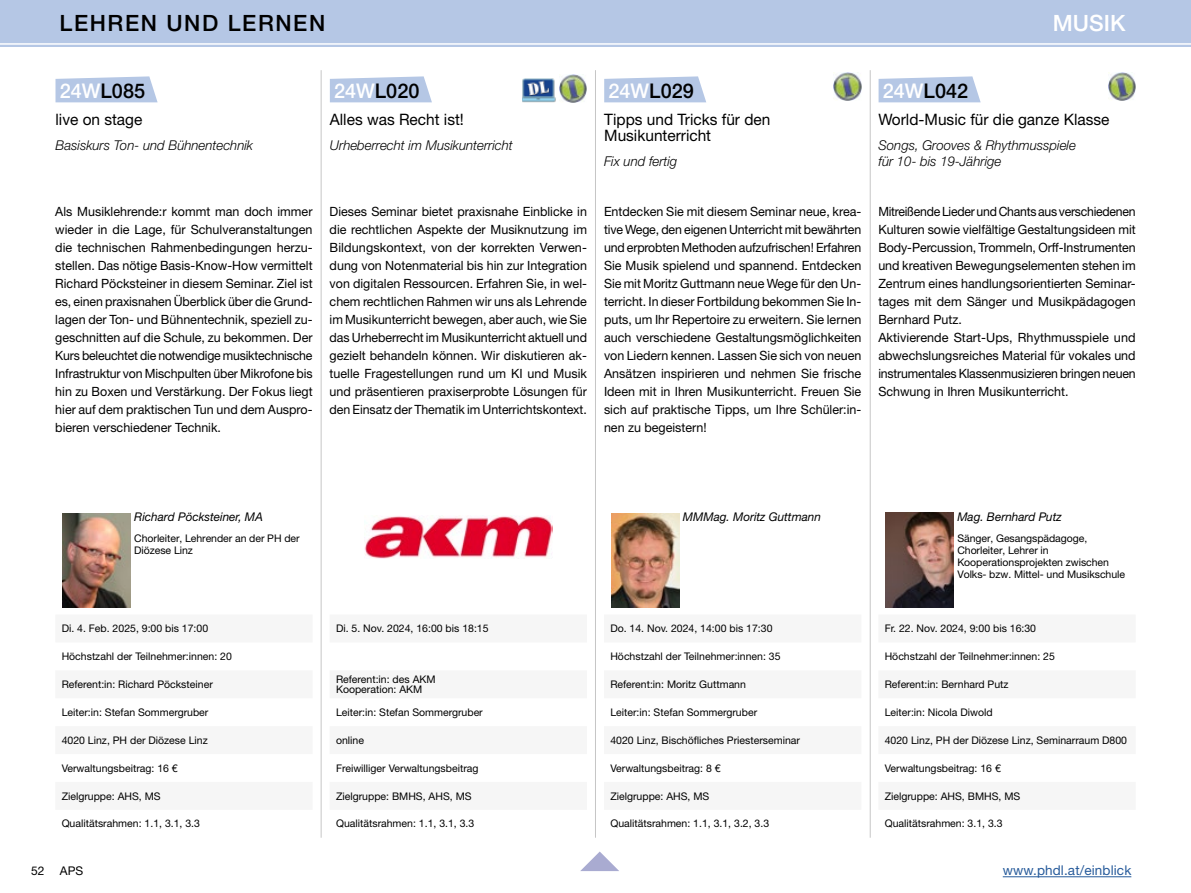
<style>
.page{position:relative;width:1191px;height:893px;background:#fff}
.page>*{position:absolute;margin:0;border:0;box-sizing:border-box;transform-origin:0 0}
.t1{font:500 22.5px "Helvetica Neue LT Std";letter-spacing:.07em;color:#000}
.t2{font:500 22.5px "Helvetica Neue LT Std";color:#fff}
.t3{font:500 20.25px "Helvetica Neue LT Std";color:#000}
.t4{font:15.75px/16.5px "Helvetica Neue LT Std";color:#000}
.t5{font:italic 300 13.5px/16.5px "Helvetica Neue LT Std";color:#000}
.t6{font:13.5px "Helvetica Neue LT Std";letter-spacing:.01em;color:#275b9b}
.t7{font:12.75px/18px "Helvetica Neue LT Std";color:#000;text-align:justify}
.t8{font:12.75px/18px "Helvetica Neue LT Std";color:#000;scale:.96 1}
.t9{font:italic 12px "Helvetica Neue LT Std";color:#000}
.t10{font:12px "Helvetica Neue LT Std";color:#000}
.t11{font:10.5px/12px "Helvetica Neue LT Std";color:#000}
.s1{color:#fff}
</style>
<div class="page">
<div style="left:0;top:0;width:1191px;height:47px;background:#b5c7e5"></div>
<hr style="left:0;top:43px;width:1191px;height:2px;background:#fff">
<svg style="left:55px;top:76px;width:103px;height:26px;background:#bccde7"></svg>
<img style="left:63px;top:513px;width:67px;height:94px">
<svg style="left:330px;top:76px;width:102px;height:26px;background:#bccce7"></svg>
<svg style="left:604px;top:76px;width:102px;height:26px;background:#bccce7"></svg>
<img style="left:611px;top:513px;width:68px;height:94px">
<svg style="left:878px;top:76px;width:102px;height:26px;background:#bccce7"></svg>
<img style="left:885px;top:513px;width:68px;height:94px">
<img style="left:833px;top:72px;width:28px;height:28px">
<img style="left:1108px;top:72px;width:27px;height:28px">
<img style="left:559px;top:74px;width:28px;height:28px">
<img style="left:522px;top:79px;width:34px;height:23px">
<img style="left:364px;top:516px;width:189px;height:42px">
<hr style="left:321px;top:70px;width:1px;height:768px;background:#c6c6c6">
<hr style="left:595px;top:70px;width:1px;height:768px;background:#c6c6c6">
<hr style="left:870px;top:70px;width:1px;height:768px;background:#c6c6c6">
<hr style="left:1002px;top:876px;width:129px;height:1px;background:#275b9b">
<svg style="left:580px;top:851px;width:39px;height:20px"></svg>
<h1 class="t1" style="left:60px;top:10px;width:267px">LEHREN UND LERNEN</h1>
<h1 class="t2" style="left:1053px;top:10px;width:74px">MUSIK</h1>
<h2 class="t3" style="left:60px;top:79px;width:87px"><span class="s1">24W</span>L085</h2>
<p class="t4" style="left:55px;top:111px;width:88px">live on stage</p>
<p class="t5" style="left:55px;top:136px;width:199px">Basiskurs Ton- und Bühnentechnik</p>
<p class="t7" style="left:55px;top:202px;width:259px">Als Musiklehrende:r kommt man doch immer wieder in die Lage, für Schulveranstaltungen die technischen Rahmenbedingungen herzu&shy;stellen. Das nötige Basis-Know-How vermittelt Richard Pöcksteiner in diesem Seminar. Ziel ist es, einen praxisnahen Überblick über die Grund&shy;lagen der Ton- und Bühnentechnik, speziell zu&shy;geschnitten auf die Schule, zu bekommen. Der Kurs beleuchtet die notwendige musiktechnische Infrastruktur von Mischpulten über Mikrofone bis hin zu Boxen und Verstärkung. Der Fokus liegt hier auf dem praktischen Tun und dem Auspro&shy;bieren verschiedener Technik.</p>
<h2 class="t3" style="left:334px;top:79px;width:87px"><span class="s1">24W</span>L020</h2>
<p class="t4" style="left:330px;top:111px;width:136px">Alles was Recht ist!</p>
<p class="t5" style="left:330px;top:136px;width:184px">Urheberrecht im Musikunterricht</p>
<p class="t7" style="left:330px;top:202px;width:259px">Dieses Seminar bietet praxisnahe Einblicke in die rechtlichen Aspekte der Musiknutzung im Bildungskontext, von der korrekten Verwen&shy;dung von Notenmaterial bis hin zur Integration von digitalen Ressourcen. Erfahren Sie, in wel&shy;chem rechtlichen Rahmen wir uns als Lehrende im Musikunterricht bewegen, aber auch, wie Sie das Urheberrecht im Musikunterricht aktuell und gezielt behandeln können. Wir diskutieren ak&shy;tuelle Fragestellungen rund um KI und Musik und präsentieren praxiserprobte Lösungen für den Einsatz der Thematik im Unterrichtskontext.</p>
<h2 class="t3" style="left:608px;top:79px;width:87px"><span class="s1">24W</span>L029</h2>
<p class="t4" style="left:604px;top:111px;width:168px">Tipps und Tricks für den<br>Musikunterricht</p>
<p class="t5" style="left:604px;top:153px;width:75px">Fix und fertig</p>
<p class="t7" style="left:604px;top:202px;width:259px">Entdecken Sie mit diesem Seminar neue, krea&shy;tive Wege, den eigenen Unterricht mit bewährten und erprobten Methoden aufzufrischen! Erfahren Sie Musik spielend und spannend. Entdecken Sie mit Moritz Guttmann neue Wege für den Un&shy;terricht. In dieser Fortbildung bekommen Sie In&shy;puts, um Ihr Repertoire zu erweitern. Sie lernen auch verschiedene Gestaltungsmöglichkeiten von Liedern kennen. Lassen Sie sich von neuen Ansätzen inspirieren und nehmen Sie frische Ideen mit in Ihren Musikunterricht. Freuen Sie sich auf praktische Tipps, um Ihre Schüler:in&shy;nen zu begeistern!</p>
<h2 class="t3" style="left:882px;top:79px;width:87px"><span class="s1">24W</span>L042</h2>
<p class="t4" style="left:878px;top:111px;width:232px">World-Music für die ganze Klasse</p>
<p class="t5" style="left:878px;top:136px;width:199px">Songs, Grooves &amp; Rhythmusspiele für 10- bis 19-Jährige</p>
<p class="t8" style="left:878px;top:202px;width:270px">Mitreißende Lieder und Chants aus verschiedenen Kulturen sowie vielfältige Gestaltungsideen mit Body-Percussion, Trommeln, Orff-Instrumenten und kreativen Bewegungselementen stehen im Zentrum eines handlungsorientierten Seminar&shy;tages mit dem Sänger und Musikpädagogen Bernhard Putz.<br>Aktivierende Start-Ups, Rhythmusspiele und abwechslungsreiches Material für vokales und instrumentales Klassenmusizieren bringen neuen Schwung in Ihren Musikunterricht.</p>
<p class="t9" style="left:134px;top:510px;width:130px">Richard Pöcksteiner, MA</p>
<p class="t11" style="left:134px;top:532px;width:167px">Chorleiter, Lehrender an der PH der<br>Diözese Linz</p>
<p class="t11" style="left:62px;top:622px;width:148px">Di. 4. Feb. 2025, 9:00 bis 17:00</p>
<p class="t11" style="left:62px;top:650px;width:172px">Höchstzahl der Teilnehmer:innen: 20</p>
<p class="t11" style="left:62px;top:678px;width:153px">Referent:in: Richard Pöcksteiner</p>
<p class="t11" style="left:62px;top:706px;width:148px">Leiter:in: Stefan Sommergruber</p>
<p class="t11" style="left:62px;top:734px;width:148px">4020 Linz, PH der Diözese Linz</p>
<p class="t11" style="left:62px;top:762px;width:118px">Verwaltungsbeitrag: 16 €</p>
<p class="t11" style="left:62px;top:790px;width:100px">Zielgruppe: AHS, MS</p>
<p class="t11" style="left:62px;top:818px;width:140px">Qualitätsrahmen: 1.1, 3.1, 3.3</p>
<p class="t11" style="left:336px;top:622px;width:154px">Di. 5. Nov. 2024, 16:00 bis 18:15</p>
<p class="t11" style="left:336px;top:674px;width:101px;line-height:10.5px">Referent:in: des AKM<br>Kooperation: AKM</p>
<p class="t11" style="left:336px;top:706px;width:148px">Leiter:in: Stefan Sommergruber</p>
<p class="t11" style="left:336px;top:734px;width:30px">online</p>
<p class="t11" style="left:336px;top:762px;width:144px">Freiwilliger Verwaltungsbeitrag</p>
<p class="t11" style="left:336px;top:790px;width:137px">Zielgruppe: BMHS, AHS, MS</p>
<p class="t11" style="left:336px;top:818px;width:140px">Qualitätsrahmen: 1.1, 3.1, 3.3</p>
<p class="t9" style="left:683px;top:510px;width:139px">MMMag. Moritz Guttmann</p>
<p class="t11" style="left:610px;top:622px;width:164px">Do. 14. Nov. 2024, 14:00 bis 17:30</p>
<p class="t11" style="left:610px;top:650px;width:172px">Höchstzahl der Teilnehmer:innen: 35</p>
<p class="t11" style="left:610px;top:678px;width:137px">Referent:in: Moritz Guttmann</p>
<p class="t11" style="left:610px;top:706px;width:148px">Leiter:in: Stefan Sommergruber</p>
<p class="t11" style="left:610px;top:734px;width:191px">4020 Linz, Bischöfliches Priesterseminar</p>
<p class="t11" style="left:610px;top:762px;width:112px">Verwaltungsbeitrag: 8 €</p>
<p class="t11" style="left:610px;top:790px;width:100px">Zielgruppe: AHS, MS</p>
<p class="t11" style="left:610px;top:818px;width:160px">Qualitätsrahmen: 1.1, 3.1, 3.2, 3.3</p>
<p class="t9" style="left:957px;top:510px;width:106px">Mag. Bernhard Putz</p>
<p class="t11" style="left:957px;top:532px;width:169px">Sänger, Gesangspädagoge,<br>Chorleiter, Lehrer in<br>Kooperationsprojekten zwischen<br>Volks- bzw. Mittel- und Musikschule</p>
<p class="t11" style="left:884px;top:622px;width:153px">Fr. 22. Nov. 2024, 9:00 bis 16:30</p>
<p class="t11" style="left:884px;top:650px;width:172px">Höchstzahl der Teilnehmer:innen: 25</p>
<p class="t11" style="left:884px;top:678px;width:125px">Referent:in: Bernhard Putz</p>
<p class="t11" style="left:884px;top:706px;width:109px">Leiter:in: Nicola Diwold</p>
<p class="t11" style="left:884px;top:734px;width:244px">4020 Linz, PH der Diözese Linz, Seminarraum D800</p>
<p class="t11" style="left:884px;top:762px;width:118px">Verwaltungsbeitrag: 16 €</p>
<p class="t11" style="left:884px;top:790px;width:137px">Zielgruppe: AHS, BMHS, MS</p>
<p class="t11" style="left:884px;top:818px;width:119px">Qualitätsrahmen: 3.1, 3.3</p>
<p class="t10" style="left:31px;top:864px;width:15px">52</p>
<p class="t10" style="left:60px;top:864px;width:25px">APS</p>
<p class="t6" style="left:1002px;top:862px;width:130px">www.phdl.at/einblick</p>
</div>
